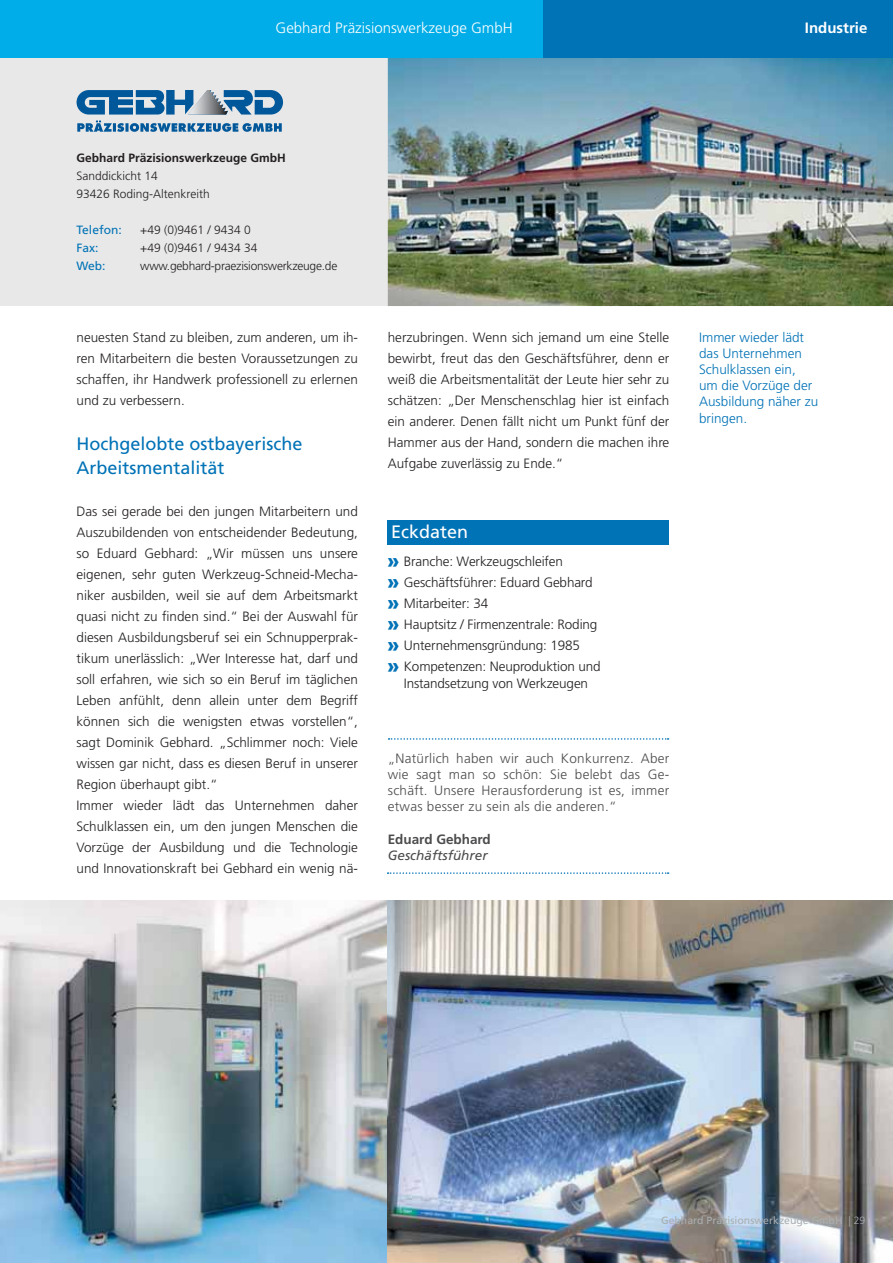
<style>
.page{position:relative;width:893px;height:1263px;background:#fff}
.page>*{position:absolute;margin:0;border:0;box-sizing:border-box;transform-origin:0 0}
.t1{font:18px/24px "Frutiger LT Std";color:#0072b6}
.t2{font:18px "Frutiger LT Std";color:#fff}
.t3{font:300 15px "Frutiger LT Std";color:#fff}
.t4{font:700 15px "Frutiger LT Std";color:#fff}
.t5{font:300 13.5px/21px "Frutiger LT Std";color:#231f20;text-align:justify}
.t6{font:300 13.5px/16.2px "Frutiger LT Std";letter-spacing:.02em;color:#4c4c4e;text-align:justify}
.t7{font:300 13.5px/16.2px "Frutiger LT Std";color:#0072b6}
.t8{font:italic 13.5px "Frutiger LT Std";color:#4c4c4e}
.t9{font:700 13.5px "Frutiger LT Std";color:#4c4c4e}
.t10{font:300 12px/18px "Frutiger LT Std";color:#231f20}
.t11{font:300 12px "Frutiger LT Std";letter-spacing:-.02em;color:#231f20}
.t12{font:700 12px "Frutiger LT Std";color:#231f20}
.t13{font:12px "Frutiger LT Std";color:#0072b6}
.t14{font:10.5px "Frutiger LT Std";color:#aaaeb0}
.s1{font-weight:900;font-size:21px;color:#0072b6}
.s2{font-weight:300}
</style>
<div class="page">
<div style="left:387px;top:520px;width:281px;height:25px;background:#0072b6"></div>
<div style="left:0;top:49px;width:893px;height:257px;background:#e8e8e8"></div>
<img style="left:388px;top:57px;width:505px;height:249px">
<svg style="left:388px;top:872px;width:281px;height:2px"></svg>
<svg style="left:389px;top:738px;width:280px;height:2px"></svg>
<img style="left:0;top:900px;width:893px;height:363px">
<svg style="left:77px;top:90px;width:206px;height:42px"></svg>
<div style="left:543px;top:0;width:350px;height:57px;background:#0072b6"></div>
<div style="left:0;top:0;width:543px;height:57px;background:#00ade8"></div>
<p class="t3" style="left:276px;top:20px;width:239px">Gebhard Präzisionswerkzeuge GmbH</p>
<p class="t4" style="left:805px;top:20px;width:64px">Industrie</p>
<p class="t12" style="left:77px;top:152px;width:211px">Gebhard Präzisionswerkzeuge GmbH</p>
<p class="t10" style="left:77px;top:167px;width:135px">Sanddickicht 14<br>93426 Roding-Altenkreith</p>
<p class="t13" style="left:77px;top:224px;width:47px">Telefon:</p>
<p class="t10" style="left:140px;top:221px;width:112px">+49 (0)9461 / 9434 0</p>
<p class="t13" style="left:77px;top:242px;width:24px">Fax:</p>
<p class="t10" style="left:140px;top:239px;width:119px">+49 (0)9461 / 9434 34</p>
<p class="t13" style="left:77px;top:260px;width:30px">Web:</p>
<p class="t11" style="left:140px;top:260px;width:199px">www.gebhard-praezisionswerkzeuge.de</p>
<p class="t5" style="left:77px;top:327px;width:283px">neuesten Stand zu bleiben, zum anderen, um ih&shy;ren Mitarbeitern die besten Voraussetzungen zu schaffen, ihr Handwerk professionell zu erlernen und zu verbessern.</p>
<h1 class="t1" style="left:77px;top:432px;width:228px">Hochgelobte ostbayerische<br>Arbeitsmentalität</h1>
<p class="t5" style="left:77px;top:501px;width:283px;text-align:left">Das sei gerade bei den jungen Mitarbeitern und Auszubildenden von entscheidender Bedeutung, so Eduard Gebhard: „Wir müssen uns unsere eigenen, sehr guten Werkzeug-Schneid-Mecha&shy;niker ausbilden, weil sie auf dem Arbeitsmarkt quasi nicht zu finden sind.“ Bei der Auswahl für diesen Ausbildungsberuf sei ein Schnupperprak&shy;tikum unerlässlich: „Wer Interesse hat, darf und soll erfahren, wie sich so ein Beruf im täglichen Leben anfühlt, denn allein unter dem Begriff können sich die wenigsten etwas vorstellen“, sagt Dominik Gebhard. „Schlimmer noch: Viele wissen gar nicht, dass es diesen Beruf in unserer Region überhaupt gibt.“<br>Immer wieder lädt das Unternehmen daher Schulklassen ein, um den jungen Menschen die Vorzüge der Ausbildung und die Technologie und Innovationskraft bei Gebhard ein wenig nä-</p>
<p class="t5" style="left:388px;top:327px;width:283px">herzubringen. Wenn sich jemand um eine Stelle bewirbt, freut das den Geschäftsführer, denn er weiß die Arbeitsmentalität der Leute hier sehr zu schätzen: „Der Menschenschlag hier ist einfach ein anderer. Denen fällt nicht um Punkt fünf der Hammer aus der Hand, sondern die machen ihre Aufgabe zuverlässig zu Ende.“</p>
<h1 class="t2" style="left:391px;top:523px;width:79px">Eckdaten</h1>
<p class="t5" style="left:387px;top:552px;width:215px;text-align:left"><span class="s1">»</span> Branche: Werkzeugschleifen<br><span class="s1">»</span> Geschäftsführer: Eduard Gebhard <span class="s1">»</span> Mitarbeiter: 34<br><span class="s1">»</span> Hauptsitz / Firmenzentrale: Roding <span class="s1">»</span> Unternehmensgründung: 1985<br><span class="s1">»</span> Kompetenzen: Neuproduktion und</p>
<p class="t5" style="left:404px;top:673px;width:186px">Instandsetzung von Werkzeugen</p>
<p class="t6" style="left:388px;top:751px;width:283px">„Natürlich haben wir auch Konkurrenz. Aber wie sagt man so schön: Sie belebt das Ge&shy;schäft. Unsere Herausforderung ist es, immer etwas besser zu sein als die anderen.“</p>
<p class="t9" style="left:388px;top:832px;width:105px">Eduard Gebhard</p>
<p class="t8" style="left:388px;top:849px;width:101px">Geschäftsführer</p>
<p class="t7" style="left:699px;top:329px;width:121px">Immer wieder lädt das Unternehmen<br>Schulklassen ein,<br>um die Vorzüge der<br>Ausbildung näher zu bringen.</p>
<p class="t14" style="left:661px;top:1215px;width:206px">Gebhard Präzisionswerkzeuge GmbH <span class="s2">| 29</span></p>
</div>
